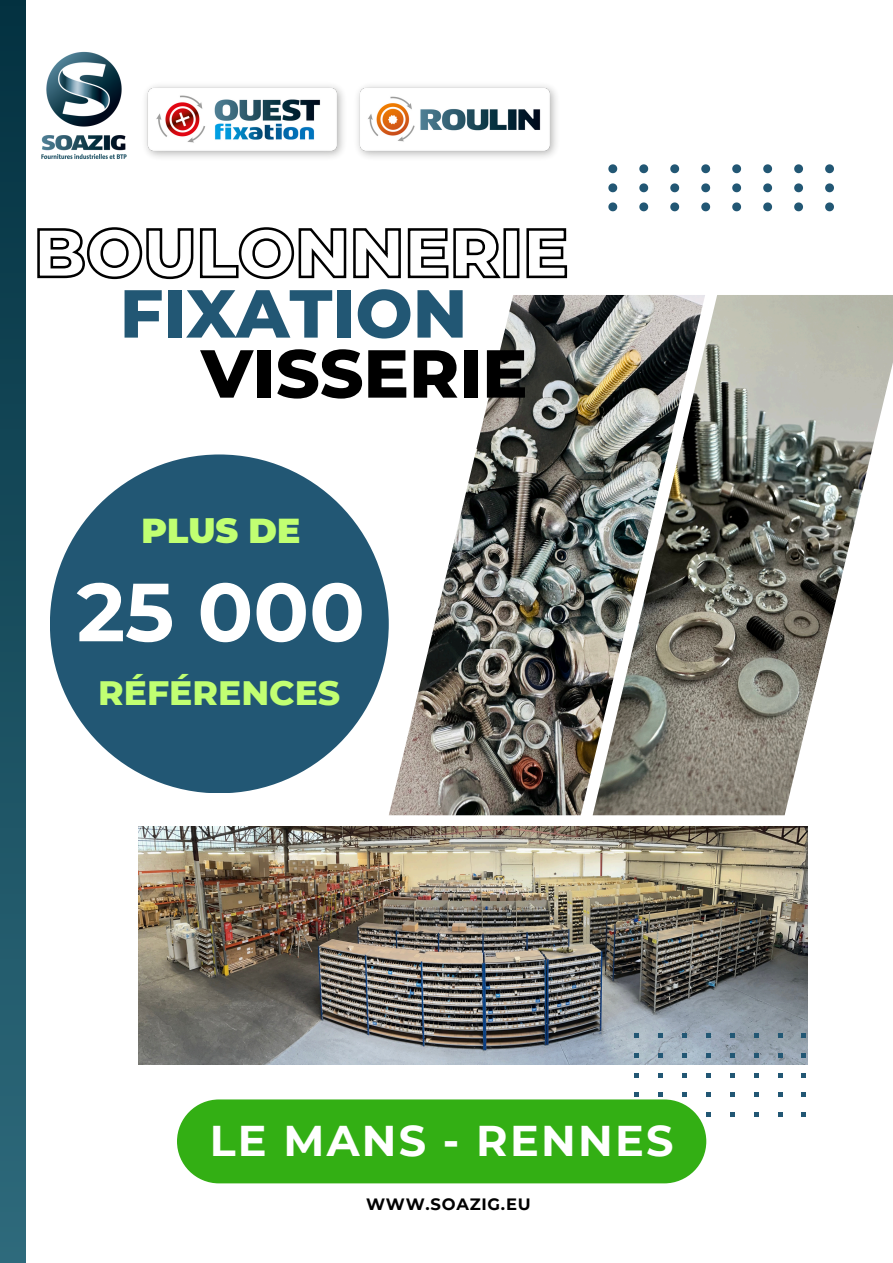
<style>
.page{position:relative;width:893px;height:1263px;background:#fff}
.page>*{position:absolute;margin:0;border:0;box-sizing:border-box;transform-origin:0 0}
.t1{font:700 82.28px "Montserrat";color:#fff}
.t2{font:800 67.72px "Montserrat";color:#225774}
.t3{font:800 67.72px "Montserrat";color:#000}
.t4{font:700 42.9px "Montserrat";letter-spacing:.055em;color:#fff}
.t5{font:800 34.58px "Montserrat";color:#c1ff72}
.t6{font:900 34.58px "Montserrat";color:#c1ff72}
.t7{font:700 16.42px "Montserrat";letter-spacing:.045em;color:#000}
</style>
<div class="page">
<img style="left:705px;top:295px;width:188px;height:520px">
<img style="left:389px;top:295px;width:316px;height:520px">
<div style="left:50px;top:454px;width:339px;height:339px;background:#225774;border-radius:50%"></div>
<svg style="left:608px;top:164px;width:9px;height:9px"></svg>
<svg style="left:639px;top:164px;width:9px;height:9px"></svg>
<svg style="left:670px;top:164px;width:9px;height:9px"></svg>
<svg style="left:701px;top:164px;width:9px;height:9px"></svg>
<svg style="left:732px;top:164px;width:9px;height:9px"></svg>
<svg style="left:763px;top:164px;width:9px;height:9px"></svg>
<svg style="left:794px;top:164px;width:9px;height:9px"></svg>
<svg style="left:825px;top:164px;width:9px;height:9px"></svg>
<svg style="left:608px;top:183px;width:9px;height:9px"></svg>
<svg style="left:639px;top:183px;width:9px;height:9px"></svg>
<svg style="left:670px;top:183px;width:10px;height:10px"></svg>
<svg style="left:701px;top:183px;width:9px;height:9px"></svg>
<svg style="left:732px;top:183px;width:9px;height:9px"></svg>
<svg style="left:763px;top:183px;width:9px;height:9px"></svg>
<svg style="left:794px;top:183px;width:9px;height:9px"></svg>
<svg style="left:825px;top:183px;width:9px;height:9px"></svg>
<svg style="left:608px;top:202px;width:9px;height:9px"></svg>
<svg style="left:639px;top:202px;width:9px;height:9px"></svg>
<svg style="left:670px;top:202px;width:10px;height:10px"></svg>
<svg style="left:701px;top:202px;width:9px;height:9px"></svg>
<svg style="left:732px;top:202px;width:9px;height:9px"></svg>
<svg style="left:763px;top:202px;width:9px;height:9px"></svg>
<svg style="left:794px;top:202px;width:9px;height:9px"></svg>
<svg style="left:825px;top:202px;width:9px;height:9px"></svg>
<img style="left:41px;top:51px;width:86px;height:108px">
<img style="left:145px;top:85px;width:412px;height:73px">
<svg style="left:37px;top:227px;width:531px;height:53px"></svg>
<img style="left:138px;top:826px;width:669px;height:238px">
<svg style="left:635px;top:1034px;width:4px;height:4px"></svg>
<svg style="left:658px;top:1034px;width:5px;height:4px"></svg>
<svg style="left:682px;top:1034px;width:5px;height:4px"></svg>
<svg style="left:706px;top:1034px;width:4px;height:4px"></svg>
<svg style="left:730px;top:1034px;width:4px;height:4px"></svg>
<svg style="left:754px;top:1034px;width:4px;height:4px"></svg>
<svg style="left:778px;top:1034px;width:4px;height:4px"></svg>
<svg style="left:802px;top:1034px;width:4px;height:4px"></svg>
<svg style="left:635px;top:1053px;width:4px;height:4px"></svg>
<svg style="left:658px;top:1053px;width:5px;height:4px"></svg>
<svg style="left:682px;top:1053px;width:5px;height:4px"></svg>
<svg style="left:706px;top:1053px;width:4px;height:4px"></svg>
<svg style="left:730px;top:1053px;width:4px;height:4px"></svg>
<svg style="left:754px;top:1053px;width:4px;height:4px"></svg>
<svg style="left:778px;top:1053px;width:4px;height:4px"></svg>
<svg style="left:802px;top:1053px;width:4px;height:4px"></svg>
<svg style="left:635px;top:1073px;width:4px;height:4px"></svg>
<svg style="left:658px;top:1073px;width:5px;height:4px"></svg>
<svg style="left:682px;top:1073px;width:4px;height:4px"></svg>
<svg style="left:706px;top:1073px;width:4px;height:4px"></svg>
<svg style="left:730px;top:1073px;width:4px;height:4px"></svg>
<svg style="left:754px;top:1073px;width:4px;height:4px"></svg>
<svg style="left:778px;top:1073px;width:4px;height:4px"></svg>
<svg style="left:802px;top:1073px;width:4px;height:4px"></svg>
<svg style="left:730px;top:1092px;width:4px;height:4px"></svg>
<svg style="left:754px;top:1092px;width:4px;height:4px"></svg>
<svg style="left:778px;top:1092px;width:4px;height:4px"></svg>
<svg style="left:802px;top:1092px;width:4px;height:4px"></svg>
<svg style="left:730px;top:1112px;width:4px;height:4px"></svg>
<svg style="left:754px;top:1112px;width:4px;height:4px"></svg>
<svg style="left:778px;top:1112px;width:4px;height:4px"></svg>
<svg style="left:802px;top:1112px;width:4px;height:4px"></svg>
<div style="left:0;top:0;width:26px;height:1263px;background:linear-gradient(to bottom,#033140,#2e6a7c)"></div>
<svg style="left:177px;top:1092px;width:533px;height:91px;background:#4ab82f"></svg>
<p class="t2" style="left:120px;top:272px;width:349px">FIXATION</p>
<h2 class="t3" style="left:201px;top:332px;width:328px">VISSERIE</h2>
<p class="t6" style="left:141px;top:510px;width:161px">PLUS DE</p>
<h4 class="t1" style="left:77px;top:562px;width:290px">25 000</h4>
<p class="t5" style="left:98px;top:671px;width:244px">RÉFÉRENCES</p>
<h4 class="t4" style="left:210px;top:1115px;width:465px">LE MANS - RENNES</h4>
<h1 class="t7" style="left:366px;top:1193px;width:166px">WWW.SOAZIG.EU</h1>
</div>
